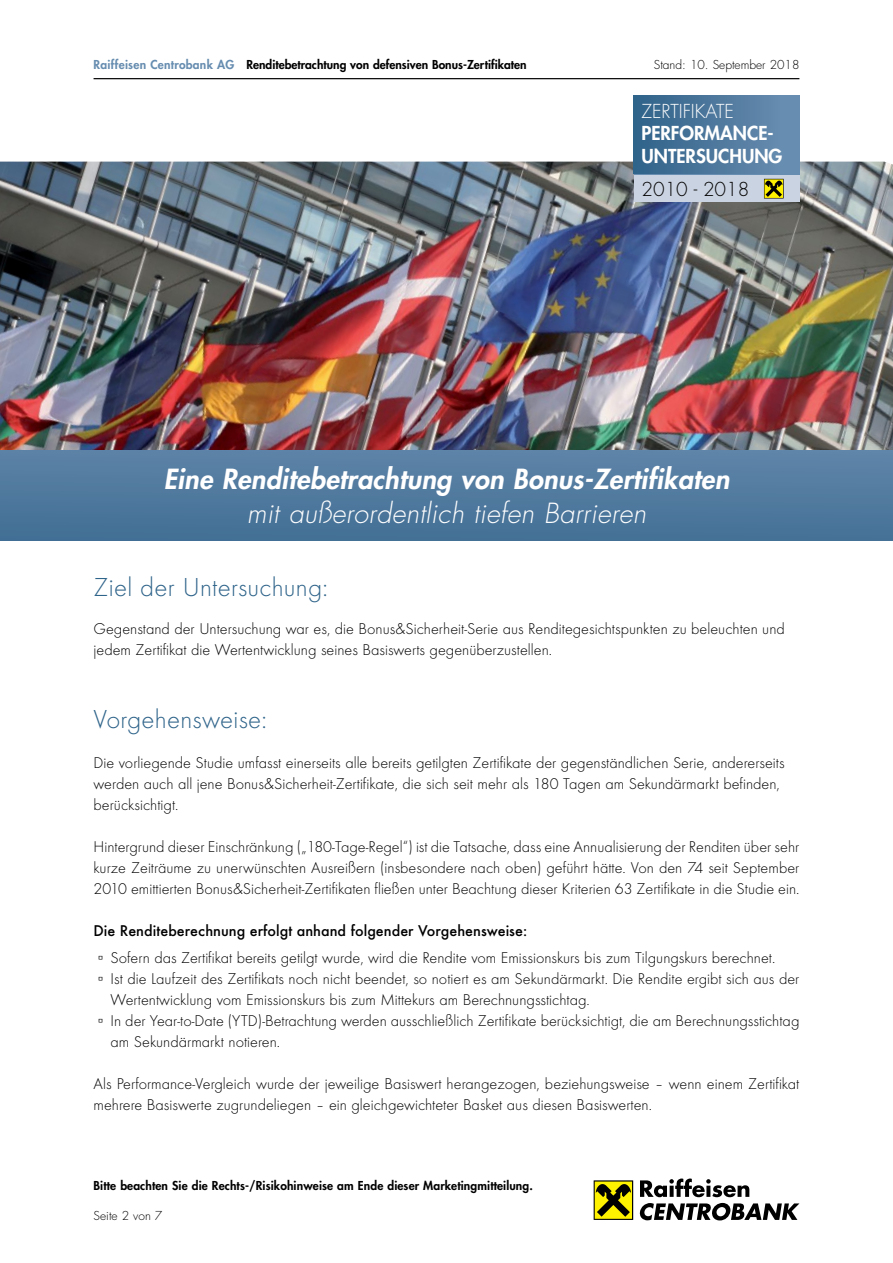
<style>
.page{position:relative;width:893px;height:1263px;background:#fff}
.page>*{position:absolute;margin:0;border:0;box-sizing:border-box;transform-origin:0 0}
.t1{font:italic 800 27px "Futura";letter-spacing:.01em;color:#fff}
.t2{font:300 27px "Futura TCE";letter-spacing:.01em;color:#2f648a}
.t3{font:italic 300 27px "Futura";letter-spacing:.01em;color:#fff}
.t4{font:800 18.75px/22.5px "Futura";color:#fff}
.t5{font:300 18.75px "Futura";color:#fff}
.t6{font:300 18.75px "Futura";color:#000}
.t7{font:300 16.2px/21px "Futura TCE";color:#000}
.t8{font:800 12px "Futura";letter-spacing:.01em;color:#000}
.t9{font:800 12px "Futura CE";color:#000}
.t10{font:300 12px "Futura";color:#000}
.s1{color:#678db0}
.s2{font-weight:500}
.s3{font-family:"Trebuchet MS";font-weight:400}
</style>
<div class="page">
<hr style="left:94px;top:78px;width:705px;height:1px;background:#000">
<svg style="left:594px;top:1180px;width:39px;height:40px"></svg>
<div style="left:595px;top:1181px;width:37px;height:38px;background:#fff200"></div>
<svg style="left:596px;top:1184px;width:35px;height:33px"></svg>
<svg style="left:640px;top:1178px;width:109px;height:19px"></svg>
<svg style="left:640px;top:1203px;width:159px;height:17px"></svg>
<img style="left:0;top:162px;width:893px;height:289px">
<div style="left:634px;top:173px;width:165px;height:5px;background:#678db0"></div>
<div style="left:634px;top:96px;width:165px;height:77px;background:linear-gradient(to right,#306289,#6c90b2)"></div>
<div style="left:634px;top:175px;width:165px;height:27px;background:#cad3e1"></div>
<div style="left:764px;top:179px;width:20px;height:19px;background:#505246"></div>
<svg style="left:764px;top:179px;width:19px;height:19px"></svg>
<svg style="left:765px;top:181px;width:17px;height:16px"></svg>
<div style="left:0;top:451px;width:893px;height:89px;background:linear-gradient(to right,#4f789d,#537ba0)"></div>
<p class="t9" style="left:94px;top:56px;width:435px"><span class="s1">Raiffeisen Centrobank AG</span> Renditebetrachtung von defensiven Bonus-Zertifikaten</p>
<p class="t10" style="left:654px;top:57px;width:147px">Stand: 10. September 2018</p>
<p class="t5" style="left:641px;top:100px;width:94px">ZERTIFIKATE</p>
<p class="t4" style="left:641px;top:122px;width:142px">PERFORMANCE-<br>UNTERSUCHUNG</p>
<p class="t6" style="left:641px;top:178px;width:109px">2010 - 2018</p>
<h1 class="t1" style="left:164px;top:462px;width:567px">Eine Renditebetrachtung von Bonus-Zertifikaten</h1>
<h1 class="t3" style="left:247px;top:497px;width:401px">mit außerordentlich tiefen Barrieren</h1>
<h1 class="t2" style="left:94px;top:571px;width:236px">Ziel der Untersuchung:</h1>
<p class="t7" style="left:94px;top:618px;width:693px">Gegenstand der Untersuchung war es, die Bonus&amp;Sicherheit-Serie aus Renditegesichtspunkten zu beleuchten und jedem Zertifikat die Wertentwicklung seines Basiswerts gegenüberzustellen.</p>
<h1 class="t2" style="left:94px;top:703px;width:175px">Vorgehensweise:</h1>
<p class="t7" style="left:94px;top:752px;width:692px">Die vorliegende Studie umfasst einerseits alle bereits getilgten Zertifikate der gegenständlichen Serie, andererseits werden auch all jene Bonus&amp;Sicherheit-Zertifikate, die sich seit mehr als 180 Tagen am Sekundärmarkt befinden, berücksichtigt.</p>
<p class="t7" style="left:94px;top:836px;width:707px;text-align:justify">Hintergrund dieser Einschränkung („180-Tage-Regel“) ist die Tatsache, dass eine Annualisierung der Renditen über sehr kurze Zeiträume zu unerwünschten Ausreißern (insbesondere nach oben) geführt hätte. Von den 74 seit September 2010 emittierten Bonus&amp;Sicherheit-Zertifikaten fließen unter Beachtung dieser Kriterien 63 Zertifikate in die Studie ein.</p>
<p class="t7" style="left:94px;top:917px;width:683px;line-height:27px"><span class="s2">Die Renditeberechnung erfolgt anhand folgender Vorgehensweise:<br></span><span class="s3">▫</span> Sofern das Zertifikat bereits getilgt wurde, wird die Rendite vom Emissionskurs bis zum Tilgungskurs berechnet.</p>
<p class="t7" style="left:98px;top:968px;width:703px"><span class="s3">▫</span> Ist die Laufzeit des Zertifikats noch nicht beendet, so notiert es am Sekundärmarkt. Die Rendite ergibt sich aus der</p>
<p class="t7" style="left:111px;top:989px;width:481px">Wertentwicklung vom Emissionskurs bis zum Mittekurs am Berechnungsstichtag.</p>
<p class="t7" style="left:98px;top:1010px;width:703px"><span class="s3">▫</span> In der Year-to-Date (YTD)-Betrachtung werden ausschließlich Zertifikate berücksichtigt, die am Berechnungsstichtag</p>
<p class="t7" style="left:111px;top:1031px;width:171px">am Sekundärmarkt notieren.</p>
<p class="t7" style="left:94px;top:1073px;width:707px">Als Performance-Vergleich wurde der jeweilige Basiswert herangezogen, beziehungsweise – wenn einem Zertifikat mehrere Basiswerte zugrundeliegen – ein gleichgewichteter Basket aus diesen Basiswerten.</p>
<p class="t8" style="left:94px;top:1178px;width:441px">Bitte beachten Sie die Rechts-/Risikohinweise am Ende dieser Marketingmitteilung.</p>
<p class="t10" style="left:94px;top:1209px;width:70px">Seite 2 von 7</p>
</div>
